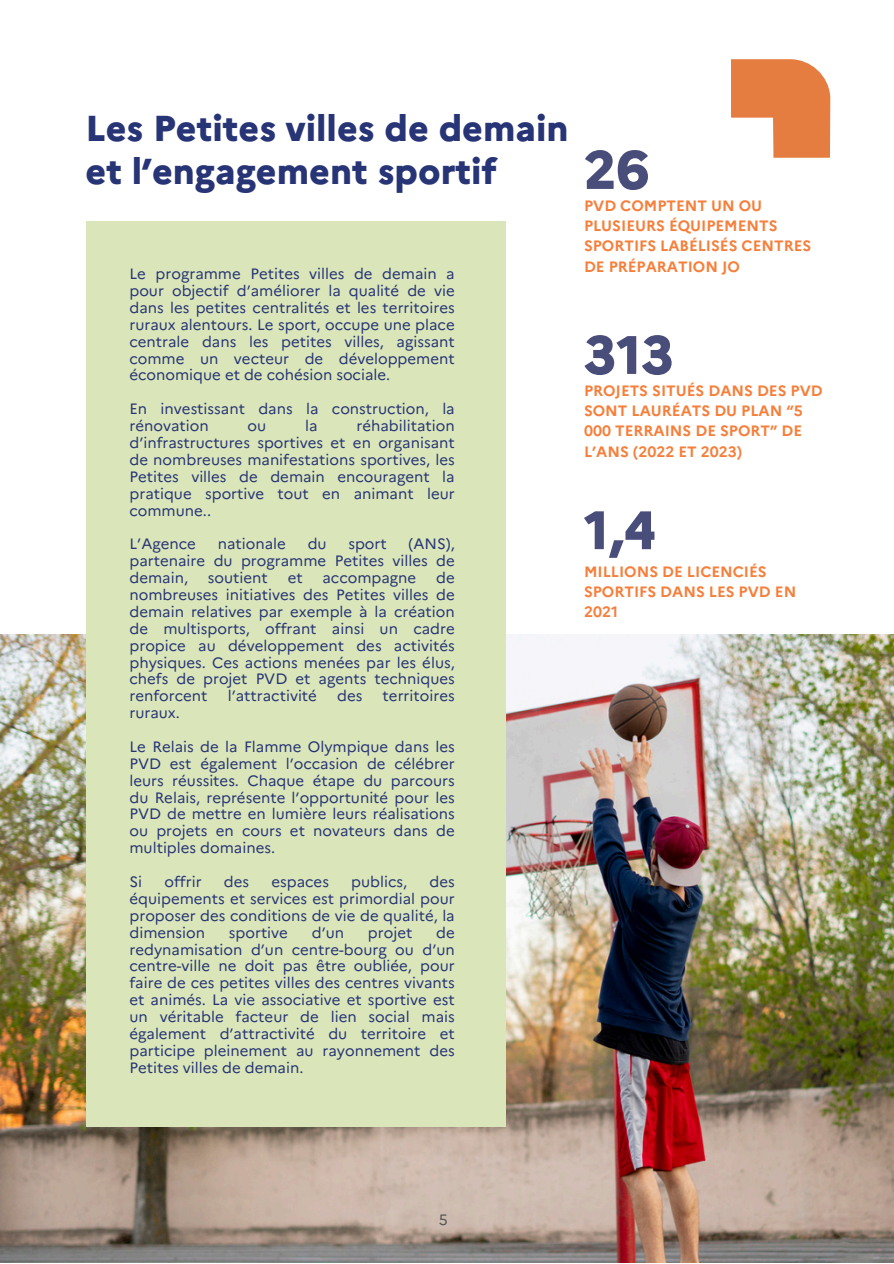
<style>
.page{position:relative;width:894px;height:1264px;background:#fff}
.page>*{position:absolute;margin:0;border:0;box-sizing:border-box;transform-origin:0 0}
.t1{font:800 54px "Marianne";color:#494d7a}
.t2{font:800 36px/42.8px "Marianne";color:#273475}
.t3{font:15px/16.8px "Marianne";color:#273475;text-align:justify}
.t4{font:700 15px/20.2px "Marianne";color:#f57f3b}
.t5{font:15px "Marianne";color:#575756}
</style>
<div class="page">
<svg style="left:731px;top:59px;width:99px;height:99px"></svg>
<img style="left:0;top:635px;width:893px;height:627px">
<div style="left:86px;top:221px;width:419px;height:905px;background:#dae6b9"></div>
<p class="t2" style="left:86px;top:107px;width:484px">Les Petites villes de demain et l’engagement sportif</p>
<p class="t3" style="left:129px;top:265px;width:327px">Le programme Petites villes de demain a pour objectif d’améliorer la qualité de vie dans les petites centralités et les territoires ruraux alentours. Le sport, occupe une place centrale dans les petites villes, agissant comme un vecteur de développement économique et de cohésion sociale.</p>
<h3 class="t3" style="left:129px;top:400px;width:327px">En investissant dans la construction, la rénovation</h3>
<h3 class="t3" style="left:129px;top:417px;width:327px;text-indent:227px">réhabilitation d’infrastructures sportives et en organisant de nombreuses manifestations sportives, les Petites villes de demain encouragent la pratique sportive tout en animant leur commune..</h3>
<p class="t3" style="left:129px;top:535px;width:68px">L’Agence</p>
<p class="t3" style="left:218px;top:535px;width:70px">nationale</p>
<p class="t3" style="left:307px;top:535px;width:20px">du</p>
<p class="t3" style="left:348px;top:535px;width:40px">sport</p>
<h3 class="t3" style="left:247px;top:417px;width:20px">ou</h3>
<h3 class="t3" style="left:305px;top:417px;width:14px">la</h3>
<p class="t3" style="left:129px;top:535px;width:327px;text-indent:279px">(ANS), partenaire du programme Petites villes de demain,</p>
<p class="t3" style="left:208px;top:569px;width:61px">soutient</p>
<p class="t3" style="left:287px;top:569px;width:17px">et</p>
<p class="t3" style="left:322px;top:569px;width:95px">accompagne</p>
<p class="t3" style="left:129px;top:569px;width:327px;text-indent:306px">de nombreuses initiatives des Petites villes de demain relatives par exemple à la création de multisports, offrant ainsi un cadre propice au développement des activités physiques. Ces actions menées par les élus, chefs de projet PVD et agents techniques renforcent</p>
<p class="t3" style="left:228px;top:687px;width:91px">l’attractivité</p>
<p class="t3" style="left:337px;top:687px;width:27px">des</p>
<p class="t3" style="left:382px;top:687px;width:74px">territoires</p>
<p class="t3" style="left:129px;top:704px;width:52px">ruraux.</p>
<p class="t3" style="left:129px;top:738px;width:327px">Le Relais de la Flamme Olympique dans les PVD est également l’occasion de célébrer leurs réussites. Chaque étape du parcours du Relais, représente l’opportunité pour les PVD de mettre en lumière leurs réalisations ou projets en cours et novateurs dans de multiples domaines.</p>
<p class="t3" style="left:129px;top:873px;width:14px">Si</p>
<p class="t3" style="left:164px;top:873px;width:39px">offrir</p>
<p class="t3" style="left:224px;top:873px;width:27px">des</p>
<p class="t3" style="left:271px;top:873px;width:59px">espaces</p>
<p class="t3" style="left:351px;top:873px;width:57px">publics,</p>
<p class="t3" style="left:129px;top:873px;width:327px;text-indent:300px">des équipements et services est primordial pour proposer des conditions de vie de qualité, la dimension</p>
<p class="t3" style="left:229px;top:923px;width:61px">sportive</p>
<p class="t3" style="left:312px;top:923px;width:34px">d’un</p>
<p class="t3" style="left:368px;top:923px;width:46px">projet</p>
<p class="t3" style="left:129px;top:923px;width:327px;text-indent:306px">de redynamisation d’un centre-bourg ou d’un centre-ville ne doit pas être oubliée, pour faire de ces petites villes des centres vivants et animés. La vie associative et sportive est un véritable facteur de lien social mais également d’attractivité du territoire et participe pleinement au rayonnement des Petites villes de demain.</p>
<h1 class="t1" style="left:584px;top:137px;width:66px">26</h1>
<h3 class="t4" style="left:584px;top:195px;width:229px">PVD COMPTENT UN OU<br>PLUSIEURS ÉQUIPEMENTS<br>SPORTIFS LABÉLISÉS CENTRES<br>DE PRÉPARATION JO</h3>
<h1 class="t1" style="left:584px;top:322px;width:91px">313</h1>
<h3 class="t4" style="left:584px;top:380px;width:240px">PROJETS SITUÉS DANS DES PVD<br>SONT LAURÉATS DU PLAN “5<br>000 TERRAINS DE SPORT” DE<br>L’ANS (2022 ET 2023)</h3>
<p class="t1" style="left:584px;top:497px;width:73px">1,4</p>
<p class="t4" style="left:584px;top:561px;width:214px">MILLIONS DE LICENCIÉS<br>SPORTIFS DANS LES PVD EN<br>2021</p>
<p class="t5" style="left:438px;top:1210px;width:10px">5</p>
</div>
